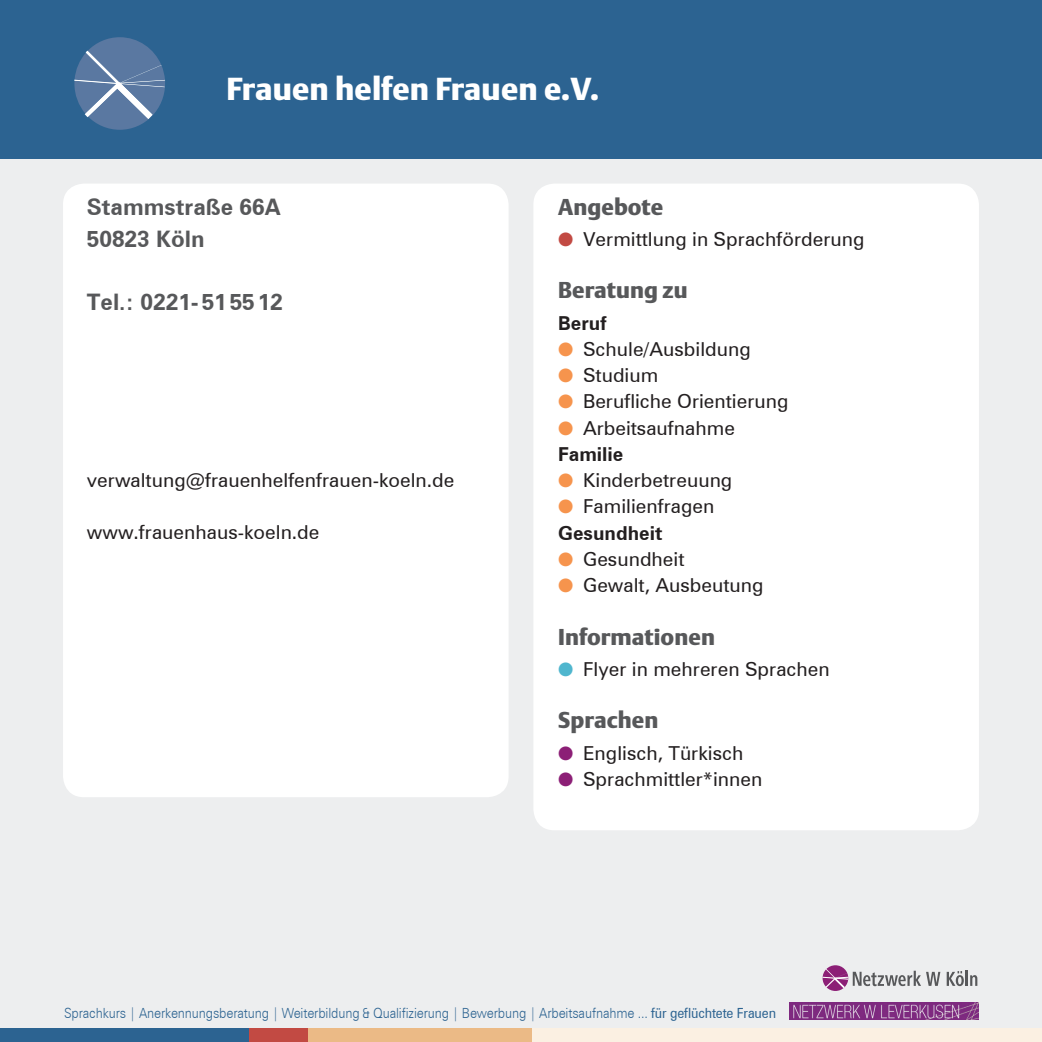
<style>
.page{position:relative;width:1042px;height:1042px;background:#fff}
.page>*{position:absolute;margin:0;border:0;box-sizing:border-box;transform-origin:0 0}
.t1{font:900 31.5px "DTL Argo T";letter-spacing:.005em;color:#fff}
.t2{font:700 22.75px/31.5px "Zurich BT";color:#57585a}
.t3{font:900 22.75px "DTL Argo T";color:#57585a}
.t4{font:19.25px/26.2px "Zurich BT";color:#231f20}
.t5{font:700 19.25px "Zurich BT";color:#231f20}
.t6{font:300 14px "Zurich BT";letter-spacing:-.01em;color:#2c6391;scale:.9 1}
.s1{color:#c24a43}
.s2{color:#f6944d}
.s3{font-weight:700}
.s4{color:#4fb6ce}
.s5{color:#8c1f76}
.s6{font-weight:400}
</style>
<div class="page">
<div style="left:0;top:146px;width:1042px;height:896px;background:#edeeef"></div>
<div style="left:63px;top:184px;width:445px;height:613px;background:#fff;border-radius:21px"></div>
<div style="left:533px;top:184px;width:446px;height:646px;background:#fff;border-radius:21px"></div>
<div style="left:0;top:0;width:1042px;height:159px;background:#2c6391"></div>
<svg style="left:74px;top:37px;width:91px;height:93px"></svg>
<div style="left:0;top:1028px;width:280px;height:14px;background:#2c6391"></div>
<div style="left:249px;top:1028px;width:67px;height:14px;background:#c24a43"></div>
<div style="left:308px;top:1028px;width:227px;height:14px;background:#ebba86"></div>
<div style="left:533px;top:1028px;width:509px;height:14px;background:#fbf0e2"></div>
<svg style="left:946px;top:971px;width:18px;height:15px"></svg>
<hr style="left:965px;top:970px;width:3px;height:16px;background:#57585a">
<svg style="left:970px;top:975px;width:7px;height:11px"></svg>
<svg style="left:822px;top:965px;width:26px;height:26px"></svg>
<svg style="left:822px;top:969px;width:118px;height:19px"></svg>
<img style="left:790px;top:1002px;width:188px;height:17px">
<h1 class="t1" style="left:227px;top:70px;width:374px">Frauen helfen Frauen e.V.</h1>
<p class="t2" style="left:87px;top:191px;width:195px">Stammstraße 66A<br>50823 Köln</p>
<p class="t2" style="left:87px;top:286px;width:198px">Tel.: 0221- 51 55 12</p>
<p class="t4" style="left:87px;top:466px;width:369px">verwaltung@frauenhelfenfrauen-koeln.de</p>
<p class="t4" style="left:87px;top:519px;width:234px">www.frauenhaus-koeln.de</p>
<p class="t3" style="left:558px;top:193px;width:106px">Angebote</p>
<p class="t4" style="left:558px;top:226px;width:308px"><span class="s1">●</span> Vermittlung in Sprachförderung</p>
<p class="t3" style="left:558px;top:277px;width:131px">Beratung zu</p>
<p class="t5" style="left:558px;top:311px;width:50px">Beruf</p>
<p class="t4" style="left:558px;top:336px;width:194px"><span class="s2">●</span> Schule/Ausbildung</p>
<p class="t4" style="left:558px;top:362px;width:102px"><span class="s2">●</span> Studium</p>
<p class="t4" style="left:558px;top:388px;width:232px"><span class="s2">●</span> Berufliche Orientierung</p>
<p class="t4" style="left:558px;top:414px;width:178px"><span class="s2">●</span> Arbeitsaufnahme<br><span class="s3">Familie</span></p>
<p class="t4" style="left:558px;top:467px;width:176px"><span class="s2">●</span> Kinderbetreuung</p>
<p class="t4" style="left:558px;top:493px;width:158px"><span class="s2">●</span> Familienfragen<br><span class="s3">Gesundheit</span></p>
<p class="t4" style="left:558px;top:546px;width:128px"><span class="s2">●</span> Gesundheit</p>
<p class="t4" style="left:558px;top:572px;width:207px"><span class="s2">●</span> Gewalt, Ausbeutung</p>
<p class="t3" style="left:558px;top:623px;width:158px">Informationen</p>
<p class="t4" style="left:558px;top:656px;width:273px"><span class="s4">●</span> Flyer in mehreren Sprachen</p>
<p class="t3" style="left:558px;top:707px;width:102px">Sprachen</p>
<p class="t4" style="left:558px;top:739px;width:187px"><span class="s5">●</span> Englisch, Türkisch</p>
<p class="t4" style="left:558px;top:766px;width:206px"><span class="s5">●</span> Sprachmittler*innen</p>
<p class="t6" style="left:64px;top:1004px;width:793px">Sprachkurs | Anerkennungsberatung | Weiterbildung &amp; Qualifizierung | Bewerbung | Arbeitsaufnahme ... <span class="s6">für geflüchtete Frauen</span></p>
</div>
